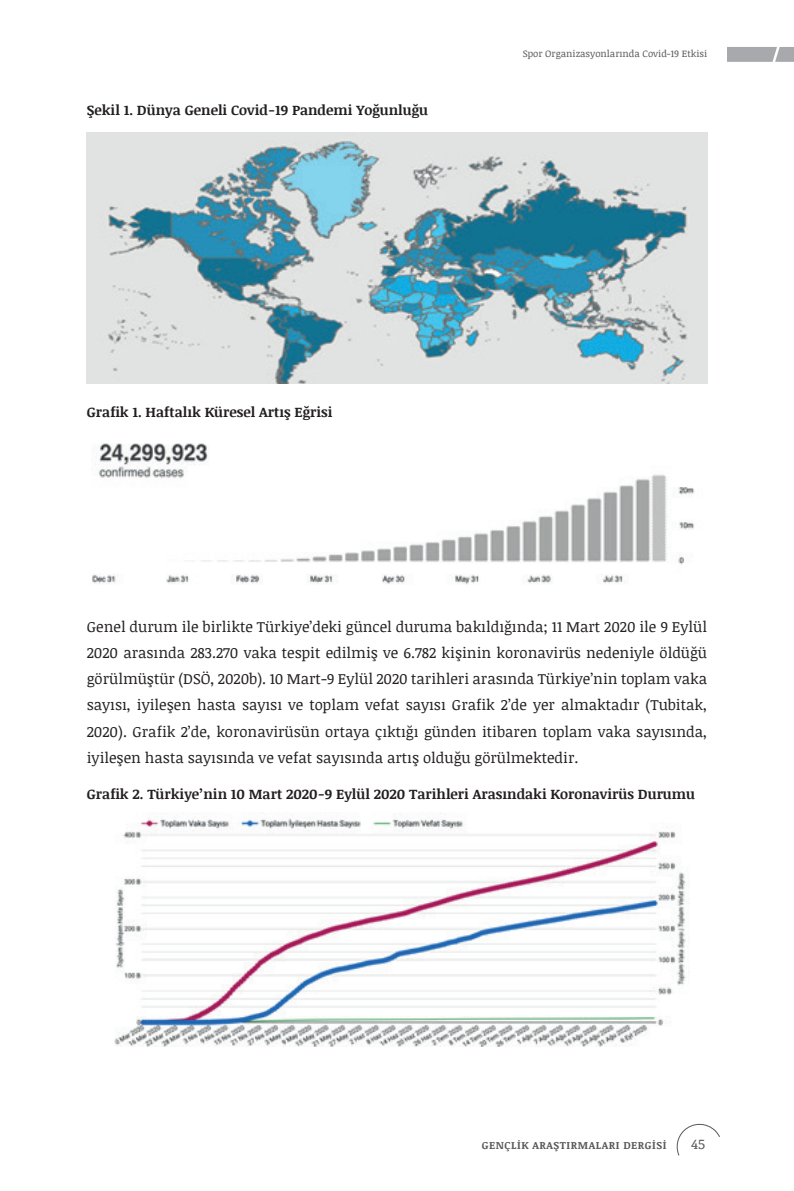
<style>
.page{position:relative;width:794px;height:1191px;background:#fff}
.page>*{position:absolute;margin:0;border:0;box-sizing:border-box;transform-origin:0 0}
.t1{font:14.88px/26.2px "Noticia Text";color:#231f20;text-align:justify}
.t2{font:700 14px "Noticia Text";color:#231f20}
.t3{font:14px "Noticia Text";color:#57585a}
.t4{font:700 10.5px "Noticia Text";letter-spacing:.05em;color:#57585a}
.t5{font:9.62px "Noticia Text";color:#57585a}
</style>
<div class="page">
<svg style="left:676px;top:1123px;width:44px;height:33px"></svg>
<svg style="left:727px;top:47px;width:67px;height:15px"></svg>
<img style="left:87px;top:132px;width:620px;height:251px">
<img style="left:92px;top:443px;width:602px;height:142px">
<img style="left:114px;top:812px;width:572px;height:234px">
<p class="t2" style="left:87px;top:100px;width:343px">Şekil 1. Dünya Geneli Covid-19 Pandemi Yoğunluğu</p>
<p class="t5" style="left:523px;top:47px;width:186px">Spor Organizasyonlarında Covid-19 Etkisi</p>
<p class="t2" style="left:87px;top:401px;width:247px">Grafik 1. Haftalık Küresel Artış Eğrisi</p>
<p class="t1" style="left:87px;top:612px;width:622px">Genel durum ile birlikte Türkiye’deki güncel duruma bakıldığında; 11 Mart 2020 ile 9 Eylül 2020 arasında 283.270 vaka tespit edilmiş ve 6.782 kişinin koronavirüs nedeniyle öldüğü görülmüştür (DSÖ, 2020b). 10 Mart-9 Eylül 2020 tarihleri arasında Türkiye’nin toplam vaka sayısı, iyileşen hasta sayısı ve toplam vefat sayısı Grafik 2’de yer almaktadır (Tubitak, 2020). Grafik 2’de, koronavirüsün ortaya çıktığı günden itibaren toplam vaka sayısında, iyileşen hasta sayısında ve vefat sayısında artış olduğu görülmektedir.</p>
<p class="t2" style="left:87px;top:784px;width:610px">Grafik 2. Türkiye’nin 10 Mart 2020-9 Eylül 2020 Tarihleri Arasındaki Koronavirüs Durumu</p>
<p class="t4" style="left:482px;top:1138px;width:186px">GENÇLİK ARAŞTIRMALARI DERGİSİ</p>
<p class="t3" style="left:691px;top:1134px;width:16px">45</p>
</div>
